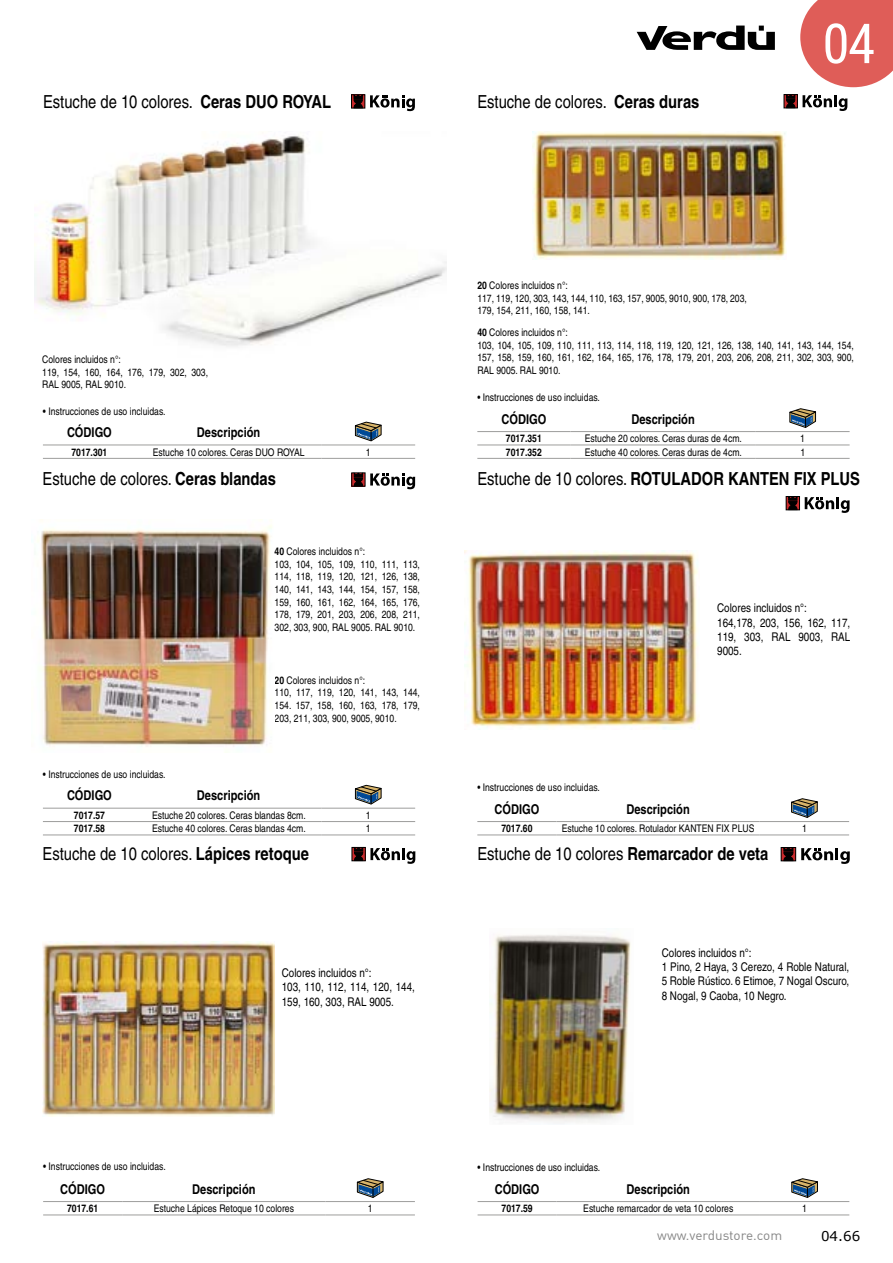
<style>
.page{position:relative;width:893px;height:1263px;background:#fff}
.page>*{position:absolute;margin:0;border:0;box-sizing:border-box;transform-origin:0 0}
.t1{font:55.2px "Roboto Condensed";color:#fff}
.t2{font:condensed 18px "Helvetica";color:#000}
.t3{font:700 condensed 18px "Helvetica";color:#000}
.t4{font:700 condensed 13.5px "Helvetica";color:#000}
.t5{font:13.5px "DIN";color:#878787}
.t6{font:13.5px "Verdana";color:#000}
.t7{font:condensed 12px/14.4px "Helvetica";color:#000}
.t8{font:condensed 10.5px/12.6px "Helvetica";color:#000}
.t9{font:700 condensed 10.5px "Helvetica";color:#000}
.s1{font-weight:700}
.s2{font-weight:400}
</style>
<div class="page">
<svg style="left:800px;top:0;width:93px;height:87px;background:#e2706c"></svg>
<svg style="left:637px;top:26px;width:138px;height:24px"></svg>
<img style="left:464px;top:550px;width:236px;height:179px">
<img style="left:533px;top:131px;width:253px;height:128px">
<img style="left:35px;top:135px;width:411px;height:212px">
<div style="left:351px;top:94px;width:14px;height:14px;border:1px solid #000"></div>
<svg style="left:353px;top:94px;width:10px;height:14px"></svg>
<svg style="left:370px;top:95px;width:45px;height:16px"></svg>
<div style="left:786px;top:496px;width:14px;height:14px;border:1px solid #000"></div>
<svg style="left:788px;top:496px;width:10px;height:14px"></svg>
<svg style="left:805px;top:497px;width:45px;height:16px"></svg>
<div style="left:784px;top:94px;width:14px;height:14px;border:1px solid #000"></div>
<svg style="left:786px;top:94px;width:9px;height:14px"></svg>
<svg style="left:803px;top:95px;width:44px;height:16px"></svg>
<img style="left:37px;top:519px;width:235px;height:228px">
<div style="left:351px;top:472px;width:14px;height:14px;border:1px solid #000"></div>
<svg style="left:354px;top:472px;width:9px;height:15px"></svg>
<svg style="left:370px;top:473px;width:45px;height:16px"></svg>
<div style="left:352px;top:847px;width:14px;height:14px;border:1px solid #000"></div>
<svg style="left:354px;top:847px;width:9px;height:14px"></svg>
<svg style="left:370px;top:848px;width:45px;height:16px"></svg>
<img style="left:43px;top:942px;width:232px;height:174px">
<div style="left:781px;top:847px;width:15px;height:14px;border:1px solid #000"></div>
<svg style="left:783px;top:847px;width:11px;height:14px"></svg>
<svg style="left:801px;top:848px;width:49px;height:16px"></svg>
<img style="left:489px;top:934px;width:142px;height:189px">
<hr style="left:43px;top:445px;width:93px;height:1px;background:#9d9d9c">
<hr style="left:321px;top:445px;width:94px;height:1px;background:#9d9d9c">
<hr style="left:43px;top:458px;width:93px;height:1px;background:#9d9d9c">
<hr style="left:321px;top:458px;width:94px;height:1px;background:#9d9d9c">
<hr style="left:136px;top:445px;width:185px;height:1px;background:#9d9d9c">
<hr style="left:136px;top:458px;width:185px;height:1px;background:#9d9d9c">
<svg style="left:355px;top:422px;width:26px;height:19px"></svg>
<hr style="left:477px;top:821px;width:79px;height:1px;background:#9d9d9c">
<hr style="left:760px;top:821px;width:89px;height:1px;background:#9d9d9c">
<hr style="left:477px;top:834px;width:79px;height:1px;background:#9d9d9c">
<hr style="left:760px;top:834px;width:89px;height:1px;background:#9d9d9c">
<hr style="left:556px;top:821px;width:204px;height:1px;background:#9d9d9c">
<hr style="left:556px;top:834px;width:204px;height:1px;background:#9d9d9c">
<svg style="left:791px;top:799px;width:26px;height:18px"></svg>
<hr style="left:43px;top:1201px;width:79px;height:1px;background:#9d9d9c">
<hr style="left:325px;top:1201px;width:90px;height:1px;background:#9d9d9c">
<hr style="left:43px;top:1214px;width:79px;height:1px;background:#9d9d9c">
<hr style="left:325px;top:1214px;width:90px;height:1px;background:#9d9d9c">
<hr style="left:122px;top:1201px;width:203px;height:1px;background:#9d9d9c">
<hr style="left:122px;top:1214px;width:203px;height:1px;background:#9d9d9c">
<svg style="left:357px;top:1178px;width:26px;height:19px"></svg>
<hr style="left:478px;top:1201px;width:79px;height:1px;background:#9d9d9c">
<hr style="left:760px;top:1201px;width:89px;height:1px;background:#9d9d9c">
<hr style="left:478px;top:1214px;width:79px;height:1px;background:#9d9d9c">
<hr style="left:760px;top:1214px;width:89px;height:1px;background:#9d9d9c">
<hr style="left:557px;top:1201px;width:203px;height:1px;background:#9d9d9c">
<hr style="left:557px;top:1214px;width:203px;height:1px;background:#9d9d9c">
<svg style="left:792px;top:1178px;width:26px;height:19px"></svg>
<hr style="left:477px;top:431px;width:93px;height:1px;background:#9d9d9c">
<hr style="left:756px;top:431px;width:94px;height:1px;background:#9d9d9c">
<hr style="left:477px;top:445px;width:93px;height:1px;background:#9d9d9c">
<hr style="left:756px;top:445px;width:94px;height:1px;background:#9d9d9c">
<hr style="left:477px;top:458px;width:93px;height:1px;background:#9d9d9c">
<hr style="left:756px;top:458px;width:94px;height:1px;background:#9d9d9c">
<hr style="left:570px;top:431px;width:186px;height:1px;background:#9d9d9c">
<hr style="left:570px;top:445px;width:186px;height:1px;background:#9d9d9c">
<hr style="left:570px;top:458px;width:186px;height:1px;background:#9d9d9c">
<svg style="left:790px;top:409px;width:26px;height:19px"></svg>
<hr style="left:43px;top:808px;width:93px;height:1px;background:#9d9d9c">
<hr style="left:321px;top:808px;width:94px;height:1px;background:#9d9d9c">
<hr style="left:43px;top:821px;width:93px;height:1px;background:#9d9d9c">
<hr style="left:321px;top:821px;width:94px;height:1px;background:#9d9d9c">
<hr style="left:43px;top:834px;width:93px;height:1px;background:#9d9d9c">
<hr style="left:321px;top:834px;width:94px;height:1px;background:#9d9d9c">
<hr style="left:136px;top:808px;width:185px;height:1px;background:#9d9d9c">
<hr style="left:136px;top:821px;width:185px;height:1px;background:#9d9d9c">
<hr style="left:136px;top:834px;width:185px;height:1px;background:#9d9d9c">
<svg style="left:355px;top:785px;width:26px;height:19px"></svg>
<h2 class="t2" style="left:43px;top:91px;width:290px">Estuche de 10 colores. <span class="s1">Ceras DUO ROYAL</span></h2>
<p class="t8" style="left:42px;top:353px;width:167px">Colores incluidos n°:<br>119, 154, 160, 164, 176, 179, 302, 303,<br>RAL 9005, RAL 9010.</p>
<p class="t8" style="left:43px;top:405px;width:124px">• Instrucciones de uso incluidas.</p>
<p class="t4" style="left:67px;top:424px;width:46px">CÓDIGO</p>
<p class="t4" style="left:197px;top:424px;width:65px">Descripción</p>
<p class="t9" style="left:71px;top:446px;width:37px">7017.301</p>
<p class="t8" style="left:153px;top:446px;width:153px">Estuche 10 colores. Ceras DUO ROYAL</p>
<p class="t8" style="left:366px;top:446px;width:6px">1</p>
<h2 class="t2" style="left:477px;top:91px;width:224px">Estuche de colores. <span class="s1">Ceras duras</span></h2>
<p class="t8" style="left:477px;top:279px;width:271px"><span class="s1">20</span> Colores incluidos n°:<br>117, 119, 120, 303, 143, 144, 110, 163, 157, 9005, 9010, 900, 178, 203,<br>179, 154, 211, 160, 158, 141.</p>
<h1 class="t1" style="left:822px;top:5px;width:54px">04</h1>
<p class="t8" style="left:477px;top:326px;width:378px"><span class="s1">40</span> Colores incluidos n°:<br>103, 104, 105, 109, 110, 111, 113, 114, 118, 119, 120, 121, 126, 138, 140, 141, 143, 144, 154, 157, 158, 159, 160, 161, 162, 164, 165, 176, 178, 179, 201, 203, 206, 208, 211, 302, 303, 900, RAL 9005. RAL 9010.</p>
<p class="t8" style="left:477px;top:391px;width:124px">• Instrucciones de uso incluidas.</p>
<p class="t4" style="left:501px;top:411px;width:46px">CÓDIGO</p>
<p class="t4" style="left:631px;top:411px;width:65px">Descripción</p>
<p class="t9" style="left:506px;top:432px;width:37px">7017.351</p>
<p class="t8" style="left:585px;top:432px;width:159px">Estuche 20 colores. Ceras duras de 4cm.</p>
<p class="t8" style="left:800px;top:432px;width:6px">1</p>
<p class="t9" style="left:506px;top:446px;width:37px">7017.352</p>
<p class="t8" style="left:585px;top:446px;width:159px">Estuche 40 colores. Ceras duras de 4cm.</p>
<p class="t8" style="left:800px;top:446px;width:6px">1</p>
<h2 class="t2" style="left:43px;top:468px;width:235px">Estuche de colores. <span class="s1">Ceras blandas</span></h2>
<h2 class="t3" style="left:477px;top:468px;width:384px"><span class="s2">Estuche de 10 colores.</span> ROTULADOR KANTEN FIX PLUS</h2>
<p class="t8" style="left:275px;top:545px;width:147px"><span class="s1">40</span> Colores incluidos n°:<br>103, 104, 105, 109, 110, 111, 113,<br>114, 118, 119, 120, 121, 126, 138,<br>140, 141, 143, 144, 154, 157, 158,<br>159, 160, 161, 162, 164, 165, 176,<br>178, 179, 201, 203, 206, 208, 211,<br>302, 303, 900, RAL 9005. RAL 9010.</p>
<p class="t8" style="left:43px;top:768px;width:124px">• Instrucciones de uso incluidas.</p>
<p class="t8" style="left:275px;top:674px;width:147px"><span class="s1">20</span> Colores incluidos n°:<br>110, 117, 119, 120, 141, 143, 144,<br>154. 157, 158, 160, 163, 178, 179,<br>203, 211, 303, 900, 9005, 9010.</p>
<p class="t4" style="left:67px;top:787px;width:46px">CÓDIGO</p>
<p class="t4" style="left:197px;top:787px;width:65px">Descripción</p>
<p class="t9" style="left:74px;top:809px;width:33px">7017.57</p>
<p class="t8" style="left:152px;top:809px;width:155px">Estuche 20 colores. Ceras blandas 8cm.</p>
<p class="t8" style="left:366px;top:809px;width:6px">1</p>
<p class="t9" style="left:74px;top:822px;width:33px">7017.58</p>
<p class="t8" style="left:152px;top:822px;width:155px">Estuche 40 colores. Ceras blandas 4cm.</p>
<p class="t8" style="left:366px;top:822px;width:6px">1</p>
<h2 class="t2" style="left:43px;top:843px;width:268px">Estuche de 10 colores. <span class="s1">Lápices retoque</span></h2>
<p class="t7" style="left:282px;top:965px;width:135px">Colores incluidos n°:<br>103, 110, 112, 114, 120, 144,<br>159, 160, 303, RAL 9005.</p>
<p class="t8" style="left:477px;top:781px;width:124px">• Instrucciones de uso incluidas.</p>
<p class="t7" style="left:717px;top:601px;width:135px">Colores incluidos n°:<br>164,178, 203, 156, 162, 117,<br>119, 303, RAL 9003, RAL<br>9005.</p>
<p class="t4" style="left:494px;top:801px;width:46px">CÓDIGO</p>
<p class="t4" style="left:626px;top:801px;width:65px">Descripción</p>
<p class="t9" style="left:501px;top:822px;width:33px">7017.60</p>
<p class="t8" style="left:562px;top:822px;width:194px">Estuche 10 colores. Rotulador KANTEN FIX PLUS</p>
<p class="t8" style="left:802px;top:822px;width:6px">1</p>
<h2 class="t2" style="left:477px;top:843px;width:292px">Estuche de 10 colores <span class="s1">Remarcador de veta</span></h2>
<p class="t7" style="left:662px;top:945px;width:189px">Colores incluidos n°:<br>1 Pino, 2 Haya, 3 Cerezo, 4 Roble Natural,<br>5 Roble Rústico. 6 Etimoe, 7 Nogal Oscuro,<br>8 Nogal, 9 Caoba, 10 Negro.</p>
<p class="t8" style="left:43px;top:1160px;width:124px">• Instrucciones de uso incluidas.</p>
<p class="t8" style="left:478px;top:1161px;width:124px">• Instrucciones de uso incluidas.</p>
<p class="t4" style="left:60px;top:1180px;width:46px">CÓDIGO</p>
<p class="t4" style="left:192px;top:1180px;width:65px">Descripción</p>
<p class="t9" style="left:67px;top:1202px;width:33px">7017.61</p>
<p class="t8" style="left:154px;top:1202px;width:142px">Estuche Lápices Retoque 10 colores</p>
<p class="t8" style="left:368px;top:1202px;width:6px">1</p>
<p class="t4" style="left:495px;top:1180px;width:46px">CÓDIGO</p>
<p class="t4" style="left:627px;top:1180px;width:65px">Descripción</p>
<p class="t9" style="left:502px;top:1202px;width:33px">7017.59</p>
<p class="t8" style="left:583px;top:1202px;width:152px">Estuche remarcador de veta 10 colores</p>
<p class="t8" style="left:802px;top:1202px;width:6px">1</p>
<p class="t5" style="left:657px;top:1226px;width:127px">www.verdustore.com</p>
<p class="t6" style="left:821px;top:1227px;width:41px">04.66</p>
</div>
